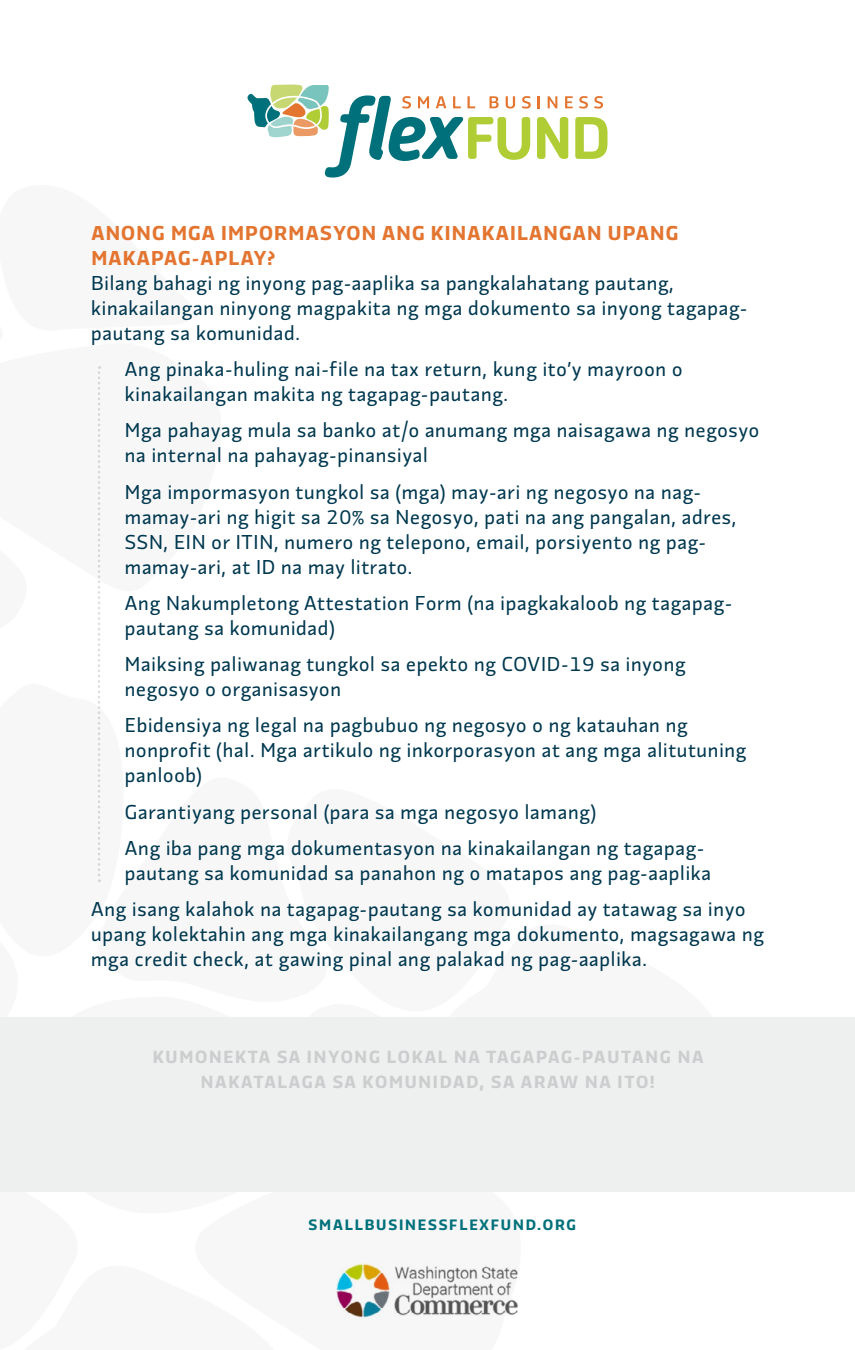
<style>
.page{position:relative;width:855px;height:1350px;background:#fff}
.page>*{position:absolute;margin:0;border:0;box-sizing:border-box;transform-origin:0 0}
.t1{font:20px/25px "Divenire";letter-spacing:.04em;color:#00384f}
.t2{font:700 20px/25px "Divenire";letter-spacing:.06em;color:#e37530}
.t3{font:700 17.5px/25px "Divenire";letter-spacing:.1em;color:#cbcdce;text-align:center}
.t4{font:700 15px "Divenire";letter-spacing:.12em;color:#00707a}
</style>
<div class="page">
<div style="left:0;top:1017px;width:855px;height:175px;background:#eeefef"></div>
<svg style="left:538px;top:96px;width:2px;height:12px"></svg>
<svg style="left:548px;top:96px;width:9px;height:12px"></svg>
<svg style="left:565px;top:96px;width:8px;height:12px"></svg>
<svg style="left:579px;top:96px;width:9px;height:13px"></svg>
<svg style="left:594px;top:96px;width:9px;height:13px"></svg>
<svg style="left:537px;top:117px;width:31px;height:42px"></svg>
<svg style="left:575px;top:117px;width:33px;height:42px"></svg>
<svg style="left:97px;top:84px;width:434px;height:1237px"></svg>
<p class="t2" style="left:91px;top:220px;width:588px">ANONG MGA IMPORMASYON ANG KINAKAILANGAN UPANG<br>MAKAPAG-APLAY?</p>
<p class="t1" style="left:91px;top:269px;width:658px">Bilang bahagi ng inyong pag-aaplika sa pangkalahatang pautang, kinakailangan ninyong magpakita ng mga dokumento sa inyong tagapag&shy;pautang sa komunidad.</p>
<p class="t1" style="left:125px;top:356px;width:559px">Ang pinaka-huling nai-file na tax return, kung ito’y mayroon o kinakailangan makita ng tagapag-pautang.</p>
<p class="t1" style="left:125px;top:417px;width:636px">Mga pahayag mula sa banko at/o anumang mga naisagawa ng negosyo na internal na pahayag-pinansiyal</p>
<p class="t1" style="left:125px;top:478px;width:613px">Mga impormasyon tungkol sa (mga) may-ari ng negosyo na nag&shy;mamay-ari ng higit sa 20% sa Negosyo, pati na ang pangalan, adres, SSN, EIN or ITIN, numero ng telepono, email, porsiyento ng pag&shy;mamay-ari, at ID na may litrato.</p>
<p class="t1" style="left:125px;top:589px;width:609px">Ang Nakumpletong Attestation Form (na ipagkakaloob ng tagapag&shy;pautang sa komunidad)</p>
<p class="t1" style="left:125px;top:651px;width:562px">Maiksing paliwanag tungkol sa epekto ng COVID-19 sa inyong negosyo o organisasyon</p>
<p class="t1" style="left:125px;top:712px;width:623px">Ebidensiya ng legal na pagbubuo ng negosyo o ng katauhan ng nonprofit (hal. Mga artikulo ng inkorporasyon at ang mga alitutuning panloob)</p>
<p class="t1" style="left:125px;top:793px;width:581px;line-height:36.2px">Garantiyang personal (para sa mga negosyo lamang)<br>Ang iba pang mga dokumentasyon na kinakailangan ng tagapag-</p>
<p class="t1" style="left:91px;top:854px;width:656px;line-height:36.2px;text-align:center">pautang sa komunidad sa panahon ng o matapos ang pag-aaplika<br>Ang isang kalahok na tagapag-pautang sa komunidad ay tatawag sa inyo</p>
<p class="t1" style="left:91px;top:921px;width:674px">upang kolektahin ang mga kinakailangang mga dokumento, magsagawa ng mga credit check, at gawing pinal ang palakad ng pag-aaplika.</p>
<p class="t3" style="left:153px;top:1043px;width:552px">KUMONEKTA SA INYONG LOKAL NA TAGAPAG-PAUTANG NA<br>NAKATALAGA SA KOMUNIDAD, SA ARAW NA ITO!</p>
<p class="t4" style="left:309px;top:1213px;width:269px">SMALLBUSINESSFLEXFUND.ORG</p>
</div>
